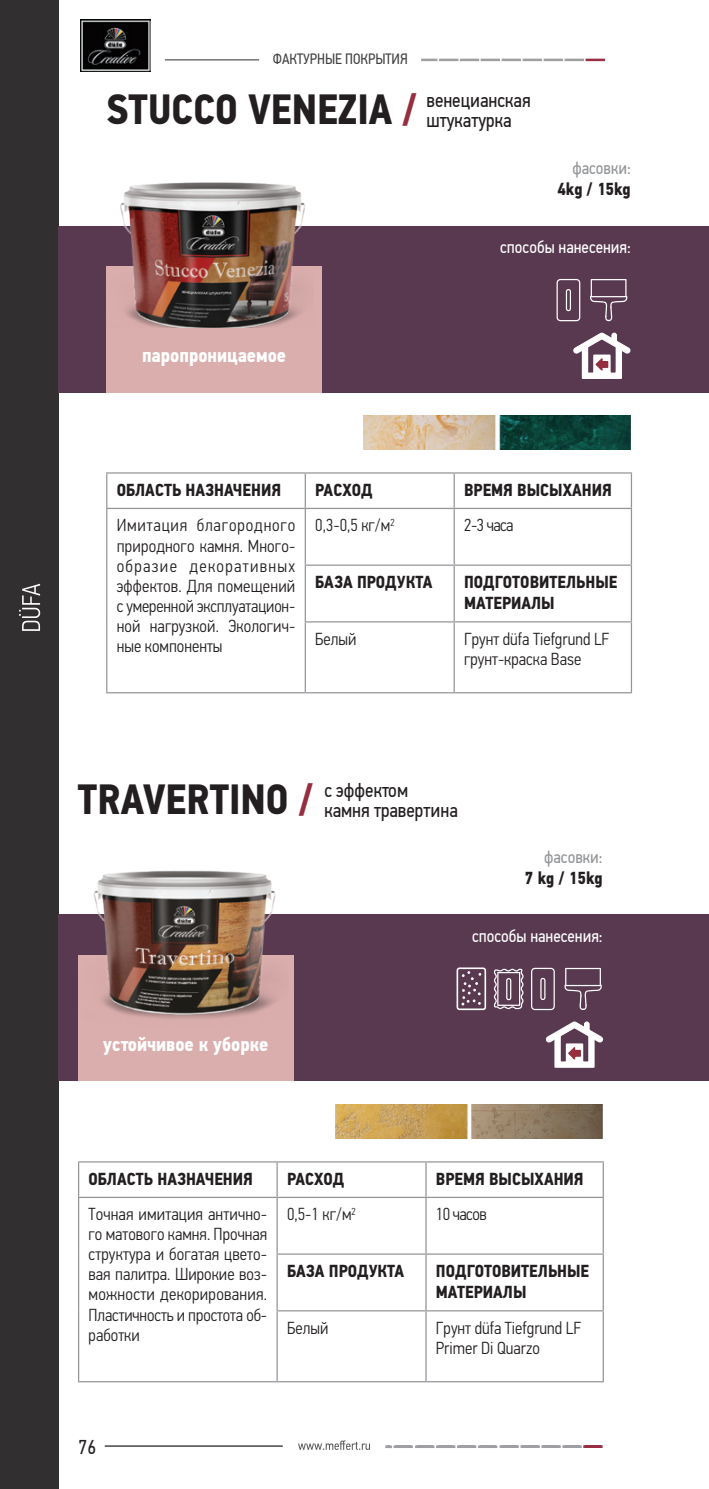
<style>
.page{position:relative;width:709px;height:1489px;background:#fff}
.page>*{position:absolute;margin:0;border:0;box-sizing:border-box;transform-origin:0 0}
.t1{font:700 42.5px "PF Din Text Cond Pro";color:#231f20}
.t2{font:700 20px "PF Din Text Cond Pro";color:#fff}
.t3{font:20px "PF Din Text Cond Pro";color:#231f20}
.t4{font:300 17.5px/20px "PF Din Text Cond Pro";color:#231f20;text-align:justify}
.t5{font:700 17.5px/21px "PF Din Text Cond Pro";color:#231f20}
.t6{font:17.5px "PF Din Text Cond Pro";color:#fff}
.t7{font:17.5px "PF Din Text Cond Pro";color:#939598}
.t8{font:15px "PF Din Text Cond Pro";color:#414042}
.s1{color:#952e3f}
</style>
<div class="page">
<svg style="left:298px;top:1440px;width:72px;height:9px"></svg>
<hr style="left:105px;top:1445px;width:178px;height:1px;background:#231f20">
<svg style="left:386px;top:1445px;width:215px;height:2px"></svg>
<div style="left:0;top:0;width:59px;height:1488px;background:#312f30"></div>
<svg style="left:19px;top:583px;width:21px;height:48px"></svg>
<div style="left:59px;top:226px;width:650px;height:167px;background:#593950"></div>
<div style="left:59px;top:914px;width:650px;height:166px;background:#593950"></div>
<div style="left:78px;top:955px;width:216px;height:125px;background:#daaead"></div>
<hr style="left:78px;top:1161px;width:199px;height:1px;background:#939598">
<hr style="left:78px;top:1162px;width:1px;height:34px;background:#939598">
<hr style="left:277px;top:1161px;width:149px;height:1px;background:#939598">
<hr style="left:276px;top:1162px;width:2px;height:34px;background:#939598">
<hr style="left:426px;top:1161px;width:178px;height:1px;background:#939598">
<hr style="left:425px;top:1162px;width:1px;height:34px;background:#939598">
<hr style="left:602px;top:1162px;width:2px;height:34px;background:#939598">
<hr style="left:78px;top:1196px;width:199px;height:1px;background:#939598">
<hr style="left:78px;top:1197px;width:1px;height:56px;background:#939598">
<hr style="left:78px;top:1253px;width:1px;height:57px;background:#939598">
<hr style="left:78px;top:1310px;width:1px;height:70px;background:#939598">
<hr style="left:78px;top:1380px;width:199px;height:2px;background:#939598">
<hr style="left:277px;top:1196px;width:149px;height:1px;background:#939598">
<hr style="left:276px;top:1197px;width:2px;height:56px;background:#939598">
<hr style="left:426px;top:1196px;width:178px;height:1px;background:#939598">
<hr style="left:425px;top:1197px;width:1px;height:56px;background:#939598">
<hr style="left:602px;top:1197px;width:2px;height:56px;background:#939598">
<hr style="left:276px;top:1253px;width:150px;height:1px;background:#939598">
<hr style="left:276px;top:1254px;width:2px;height:56px;background:#939598">
<hr style="left:426px;top:1253px;width:178px;height:1px;background:#939598">
<hr style="left:425px;top:1254px;width:1px;height:56px;background:#939598">
<hr style="left:602px;top:1254px;width:2px;height:56px;background:#939598">
<hr style="left:276px;top:1310px;width:150px;height:1px;background:#939598">
<hr style="left:276px;top:1311px;width:2px;height:69px;background:#939598">
<hr style="left:426px;top:1310px;width:178px;height:1px;background:#939598">
<hr style="left:425px;top:1311px;width:1px;height:69px;background:#939598">
<hr style="left:602px;top:1311px;width:2px;height:69px;background:#939598">
<hr style="left:277px;top:1380px;width:149px;height:2px;background:#939598">
<hr style="left:426px;top:1380px;width:178px;height:2px;background:#939598">
<svg style="left:545px;top:1021px;width:58px;height:47px"></svg>
<svg style="left:564px;top:967px;width:38px;height:43px"></svg>
<svg style="left:494px;top:968px;width:29px;height:41px"></svg>
<img style="left:93px;top:870px;width:183px;height:149px">
<img style="left:335px;top:1104px;width:267px;height:33px">
<svg style="left:456px;top:967px;width:30px;height:43px"></svg>
<svg style="left:531px;top:967px;width:24px;height:43px"></svg>
<div style="left:106px;top:267px;width:216px;height:126px;background:#daaead"></div>
<svg style="left:573px;top:332px;width:57px;height:47px"></svg>
<svg style="left:590px;top:279px;width:37px;height:42px"></svg>
<hr style="left:106px;top:472px;width:199px;height:1px;background:#939598">
<hr style="left:106px;top:473px;width:1px;height:35px;background:#939598">
<hr style="left:305px;top:472px;width:149px;height:1px;background:#939598">
<hr style="left:305px;top:473px;width:1px;height:35px;background:#939598">
<hr style="left:454px;top:472px;width:178px;height:1px;background:#939598">
<hr style="left:453px;top:473px;width:2px;height:35px;background:#939598">
<hr style="left:631px;top:473px;width:1px;height:35px;background:#939598">
<hr style="left:106px;top:508px;width:199px;height:1px;background:#939598">
<hr style="left:106px;top:509px;width:1px;height:56px;background:#939598">
<hr style="left:106px;top:565px;width:1px;height:57px;background:#939598">
<hr style="left:106px;top:622px;width:1px;height:70px;background:#939598">
<hr style="left:106px;top:692px;width:199px;height:1px;background:#939598">
<hr style="left:305px;top:508px;width:149px;height:1px;background:#939598">
<hr style="left:305px;top:509px;width:1px;height:55px;background:#939598">
<hr style="left:454px;top:508px;width:178px;height:1px;background:#939598">
<hr style="left:453px;top:509px;width:2px;height:55px;background:#939598">
<hr style="left:631px;top:509px;width:1px;height:55px;background:#939598">
<hr style="left:305px;top:564px;width:149px;height:1px;background:#939598">
<hr style="left:305px;top:565px;width:1px;height:56px;background:#939598">
<hr style="left:454px;top:564px;width:178px;height:1px;background:#939598">
<hr style="left:453px;top:565px;width:2px;height:56px;background:#939598">
<hr style="left:631px;top:565px;width:1px;height:56px;background:#939598">
<hr style="left:305px;top:621px;width:149px;height:1px;background:#939598">
<hr style="left:305px;top:622px;width:1px;height:70px;background:#939598">
<hr style="left:454px;top:621px;width:178px;height:1px;background:#939598">
<hr style="left:453px;top:622px;width:2px;height:70px;background:#939598">
<hr style="left:631px;top:622px;width:1px;height:70px;background:#939598">
<hr style="left:305px;top:692px;width:149px;height:1px;background:#939598">
<hr style="left:454px;top:692px;width:178px;height:1px;background:#939598">
<img style="left:106px;top:182px;width:216px;height:145px">
<img style="left:363px;top:416px;width:267px;height:33px">
<svg style="left:556px;top:279px;width:24px;height:42px"></svg>
<hr style="left:165px;top:59px;width:94px;height:1px;background:#57585a">
<hr style="left:564px;top:59px;width:20px;height:2px;background:#9c9ea0">
<hr style="left:585px;top:59px;width:20px;height:2px;background:#982e43">
<hr style="left:522px;top:59px;width:20px;height:2px;background:#9d9fa1">
<hr style="left:543px;top:59px;width:20px;height:2px;background:#9d9fa1">
<hr style="left:501px;top:59px;width:20px;height:2px;background:#9d9fa1">
<hr style="left:480px;top:59px;width:20px;height:2px;background:#9d9fa1">
<svg style="left:421px;top:59px;width:58px;height:2px"></svg>
<img style="left:80px;top:20px;width:71px;height:52px">
<p class="t8" style="left:273px;top:50px;width:136px">ФАКТУРНЫЕ ПОКРЫТИЯ</p>
<h1 class="t1" style="left:106px;top:83px;width:426px">STUCCO VENEZIA <span class="s1">/</span> <sup>венецианская</sup></h1>
<p class="t3" style="left:426px;top:108px;width:87px">штукатурка</p>
<p class="t7" style="left:572px;top:158px;width:60px">фасовки:</p>
<p class="t5" style="left:557px;top:179px;width:75px">4kg / 15kg</p>
<p class="t2" style="left:142px;top:343px;width:146px">паропроницаемое</p>
<p class="t6" style="left:500px;top:237px;width:132px">способы нанесения:</p>
<p class="t5" style="left:117px;top:480px;width:166px">ОБЛАСТЬ НАЗНАЧЕНИЯ</p>
<p class="t5" style="left:315px;top:480px;width:59px">РАСХОД</p>
<p class="t5" style="left:464px;top:480px;width:149px">ВРЕМЯ ВЫСЫХАНИЯ</p>
<p class="t4" style="left:117px;top:515px;width:180px">Имитация благородного природного камня. Много&shy;образие декоративных эффектов. Для помещений с умеренной эксплуатацион&shy;ной нагрузкой. Экологич&shy;ные компоненты</p>
<p class="t4" style="left:315px;top:515px;width:81px">0,3-0,5 кг/м<sup>2</sup></p>
<p class="t4" style="left:464px;top:515px;width:51px">2-3 часа</p>
<p class="t5" style="left:315px;top:572px;width:119px">БАЗА ПРОДУКТА</p>
<p class="t5" style="left:464px;top:572px;width:155px">ПОДГОТОВИТЕЛЬНЫЕ<br>МАТЕРИАЛЫ</p>
<p class="t4" style="left:315px;top:629px;width:43px">Белый</p>
<p class="t4" style="left:464px;top:629px;width:147px">Грунт düfa Tiefgrund LF грунт-краска Base</p>
<h1 class="t1" style="left:78px;top:773px;width:331px">TRAVERTINO <span class="s1">/</span> <sup>с</sup> <sup>эффектом</sup></h1>
<p class="t3" style="left:324px;top:798px;width:135px">камня травертина</p>
<p class="t7" style="left:544px;top:846px;width:60px">фасовки:</p>
<p class="t5" style="left:525px;top:868px;width:79px">7 kg / 15kg</p>
<p class="t6" style="left:472px;top:925px;width:132px">способы нанесения:</p>
<p class="t2" style="left:103px;top:1031px;width:167px">устойчивое к уборке</p>
<p class="t5" style="left:88px;top:1168px;width:166px">ОБЛАСТЬ НАЗНАЧЕНИЯ</p>
<p class="t5" style="left:287px;top:1168px;width:59px">РАСХОД</p>
<p class="t5" style="left:436px;top:1168px;width:149px">ВРЕМЯ ВЫСЫХАНИЯ</p>
<p class="t4" style="left:88px;top:1204px;width:180px">Точная имитация антично&shy;го матового камня. Прочная структура и богатая цвето&shy;вая палитра. Широкие воз&shy;можности декорирования.<br>Пластичность и простота об&shy;работки</p>
<p class="t4" style="left:287px;top:1204px;width:70px">0,5-1 кг/м<sup>2</sup></p>
<p class="t4" style="left:436px;top:1204px;width:52px">10 часов</p>
<p class="t5" style="left:287px;top:1260px;width:119px">БАЗА ПРОДУКТА</p>
<p class="t5" style="left:436px;top:1260px;width:155px">ПОДГОТОВИТЕЛЬНЫЕ<br>МАТЕРИАЛЫ</p>
<p class="t4" style="left:287px;top:1317px;width:43px">Белый</p>
<p class="t4" style="left:436px;top:1317px;width:147px">Грунт düfa Tiefgrund LF<br>Primer Di Quarzo</p>
<p class="t3" style="left:78px;top:1434px;width:19px">76</p>
</div>
